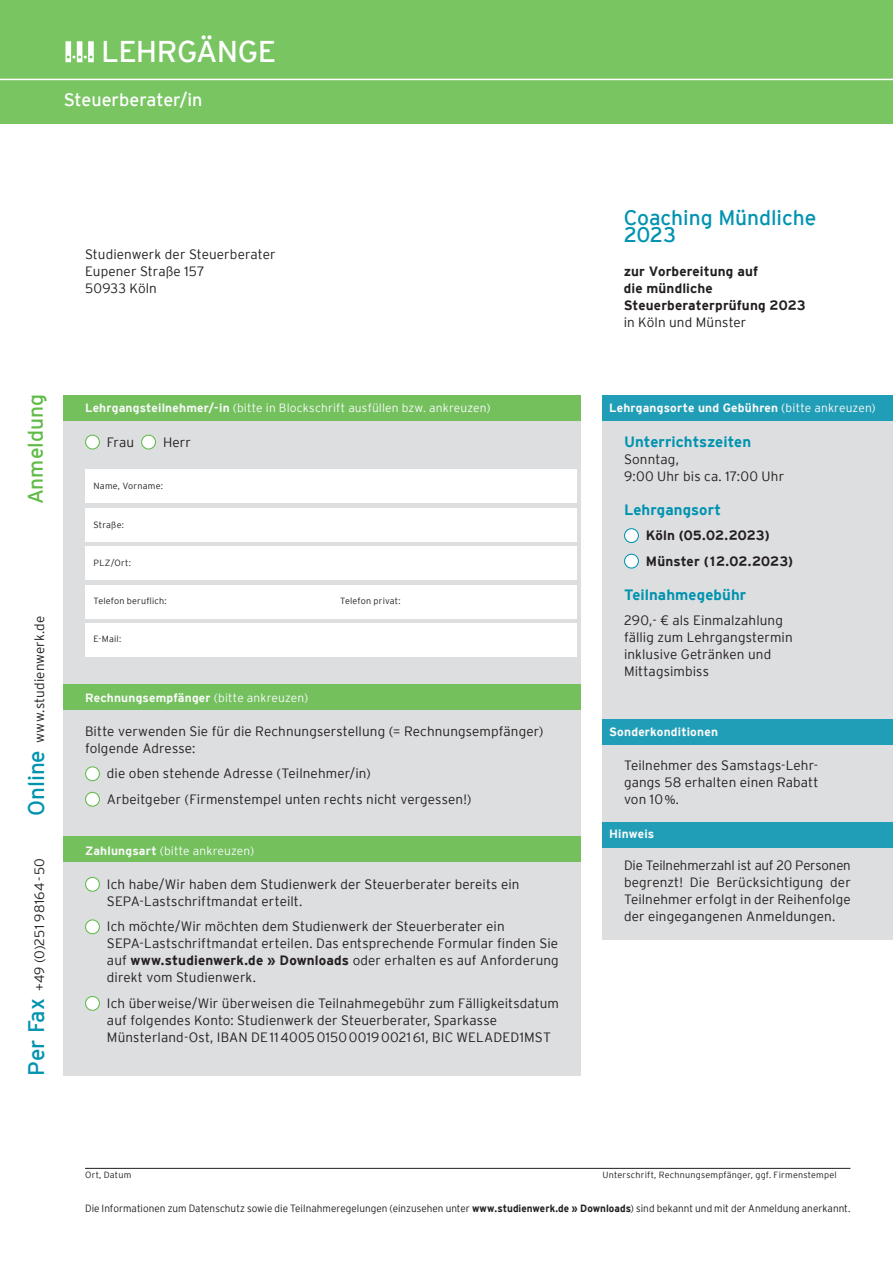
<style>
.page{position:relative;width:893px;height:1263px;background:#fff}
.page>*{position:absolute;margin:0;border:0;box-sizing:border-box;transform-origin:0 0}
.t1{font:30px "Interstate Plus";letter-spacing:-.025em;color:#fff}
.Copy_POS_9{font:21px/17px "Interstate Plus";letter-spacing:-.005em;color:#0093b0}
.t2{font:21px "Interstate Plus";color:#60bb46}
.t3{font:18px "Interstate Plus";letter-spacing:-.005em;color:#fff}
.Subline_türkis_10{font:700 15px "Interstate Plus";letter-spacing:.005em;color:#0093b0}
.Copy_POS_9-2{font:300 13.5px/17px "Interstate Plus";letter-spacing:.005em;color:#231f20}
.Copy_POS_9-3{font:700 13.5px/17px "Interstate Plus";letter-spacing:.01em;color:#231f20}
.Subline_Versalien_9p{font:300 13.5px "Interstate Plus";letter-spacing:.01em;color:#231f20}
.t4{font:700 12px "Interstate Plus";letter-spacing:.015em;color:#fff}
.t5{font:300 12px "Interstate Plus";letter-spacing:.01em;color:#fff}
.Copy_POS_9-4{font:300 10.5px "Interstate Plus";color:#231f20;scale:.95 1}
.Copy_POS_9-5{font:300 9px "Interstate Plus";letter-spacing:.025em;color:#231f20}
.s1{font-weight:400;font-size:22.5px;color:#0093b0}
.s2{font-weight:700}
.s3{font-weight:300}
.s4{font-family:"Myriad Pro";font-weight:400}
</style>
<div class="page">
<div style="left:64px;top:395px;width:517px;height:681px;background:#dddee0"></div>
<div style="left:64px;top:395px;width:517px;height:26px;background:#73c05d"></div>
<div style="left:64px;top:685px;width:517px;height:25px;background:#73c05d"></div>
<div style="left:86px;top:767px;width:13px;height:14px;background:#fff;border-radius:50%"></div>
<div style="left:85px;top:766px;width:15px;height:15px;border:1px solid #60bb46;border-radius:50%"></div>
<div style="left:86px;top:792px;width:13px;height:14px;background:#fff;border-radius:50%"></div>
<div style="left:85px;top:792px;width:15px;height:15px;border:1px solid #60bb46;border-radius:50%"></div>
<div style="left:64px;top:837px;width:517px;height:25px;background:#73c05d"></div>
<hr style="left:85px;top:1168px;width:765px;height:1px;background:#231f20">
<div style="left:86px;top:877px;width:13px;height:14px;background:#fff;border-radius:50%"></div>
<div style="left:85px;top:877px;width:15px;height:15px;border:1px solid #60bb46;border-radius:50%"></div>
<div style="left:86px;top:920px;width:13px;height:14px;background:#fff;border-radius:50%"></div>
<div style="left:85px;top:919px;width:15px;height:15px;border:1px solid #60bb46;border-radius:50%"></div>
<div style="left:86px;top:996px;width:13px;height:14px;background:#fff;border-radius:50%"></div>
<div style="left:85px;top:996px;width:15px;height:15px;border:1px solid #60bb46;border-radius:50%"></div>
<div style="left:86px;top:435px;width:13px;height:14px;background:#fff;border-radius:50%"></div>
<div style="left:85px;top:435px;width:15px;height:14px;border:1px solid #60bb46;border-radius:50%"></div>
<div style="left:142px;top:435px;width:13px;height:14px;background:#fff;border-radius:50%"></div>
<div style="left:141px;top:435px;width:15px;height:14px;border:1px solid #60bb46;border-radius:50%"></div>
<div style="left:85px;top:470px;width:492px;height:33px;background:#fff"></div>
<div style="left:85px;top:508px;width:492px;height:33px;background:#fff"></div>
<div style="left:85px;top:547px;width:492px;height:33px;background:#fff"></div>
<div style="left:85px;top:585px;width:492px;height:33px;background:#fff"></div>
<div style="left:85px;top:624px;width:492px;height:33px;background:#fff"></div>
<div style="left:0;top:0;width:893px;height:123px;background:#78c562"></div>
<hr style="left:0;top:79px;width:893px;height:1px;background:#fff">
<svg style="left:65px;top:41px;width:29px;height:21px"></svg>
<div style="left:603px;top:395px;width:290px;height:545px;background:#dddee0"></div>
<div style="left:603px;top:395px;width:290px;height:26px;background:#219eb7"></div>
<div style="left:625px;top:529px;width:13px;height:13px;background:#fff;border-radius:50%"></div>
<div style="left:624px;top:528px;width:15px;height:15px;border:1px solid #0093b0;border-radius:50%"></div>
<div style="left:625px;top:554px;width:13px;height:14px;background:#fff;border-radius:50%"></div>
<div style="left:624px;top:554px;width:15px;height:15px;border:1px solid #0093b0;border-radius:50%"></div>
<div style="left:603px;top:822px;width:290px;height:25px;background:#219eb7"></div>
<div style="left:603px;top:720px;width:290px;height:25px;background:#219eb7"></div>
<p class="t1" style="left:101px;top:35px;width:176px">LEHRGÄNGE</p>
<p class="t3" style="left:64px;top:90px;width:140px">Steuerberater/in</p>
<p class="Copy_POS_9-2" style="left:85px;top:246px;width:192px">Studienwerk der Steuerberater</p>
<p class="Copy_POS_9-2" style="left:85px;top:263px;width:121px">Eupener Straße 157</p>
<p class="Copy_POS_9-2" style="left:85px;top:280px;width:73px">50933 Köln</p>
<p class="t2" style="left:24px;top:504px;width:111px;rotate:-90deg">Anmeldung</p>
<p class="Subline_Versalien_9p" style="left:32px;top:816px;width:202px;rotate:-90deg"><span class="s1">Online</span> www.studienwerk.de</p>
<p class="Subline_Versalien_9p" style="left:32px;top:1076px;width:219px;rotate:-90deg"><span class="s1">Per Fax</span> +49 (0)251 98164-50</p>
<p class="t5" style="left:85px;top:401px;width:407px"><span class="s2">Lehrgangsteilnehmer/-in</span> (bitte in Blockschrift ausfüllen bzw. ankreuzen)</p>
<p class="Copy_POS_9-2" style="left:107px;top:433px;width:29px">Frau</p>
<p class="Copy_POS_9-2" style="left:163px;top:433px;width:30px">Herr</p>
<p class="Copy_POS_9-5" style="left:94px;top:481px;width:71px">Name, Vorname:</p>
<p class="Copy_POS_9-5" style="left:94px;top:519px;width:32px">Straße:</p>
<p class="Copy_POS_9-5" style="left:94px;top:558px;width:39px">PLZ/Ort:</p>
<p class="Copy_POS_9-5" style="left:94px;top:596px;width:75px">Telefon beruflich:</p>
<p class="Copy_POS_9-5" style="left:340px;top:596px;width:62px">Telefon privat:</p>
<p class="Copy_POS_9-5" style="left:94px;top:634px;width:29px">E-Mail:</p>
<p class="t4" style="left:85px;top:691px;width:225px">Rechnungsempfänger <span class="s3">(bitte ankreuzen)</span></p>
<p class="Copy_POS_9-2" style="left:85px;top:722px;width:460px">Bitte verwenden Sie für die Rechnungserstellung (= Rechnungsempfänger) folgende Adresse:</p>
<p class="Copy_POS_9-2" style="left:107px;top:765px;width:266px">die oben stehende Adresse (Teilnehmer/in)</p>
<p class="Copy_POS_9-2" style="left:107px;top:790px;width:366px">Arbeitgeber (Firmenstempel unten rechts nicht vergessen!)</p>
<p class="t5" style="left:85px;top:844px;width:171px"><span class="s2">Zahlungsart</span> (bitte ankreuzen)</p>
<p class="Copy_POS_9-2" style="left:107px;top:875px;width:414px">Ich habe/Wir haben dem Studienwerk der Steuerberater bereits ein<br>SEPA-Lastschriftmandat erteilt.</p>
<p class="Copy_POS_9-2" style="left:107px;top:918px;width:453px">Ich möchte/Wir möchten dem Studienwerk der Steuerberater ein SEPA-Lastschriftmandat erteilen. Das entsprechende Formular finden Sie auf <span class="s2">www.studienwerk.de » Downloads</span> oder erhalten es auf Anforderung direkt vom Studienwerk.</p>
<p class="Copy_POS_9-2" style="left:107px;top:994px;width:454px">Ich überweise/Wir überweisen die Teilnahmegebühr zum Fälligkeitsdatum auf folgendes Konto: Studienwerk der Steuerberater, Sparkasse<br>Münsterland-Ost, IBAN DE11400501500019002161, BIC WELADED1MST</p>
<p class="Copy_POS_9" style="left:624px;top:209px;width:194px">Coaching Mündliche<br>2023</p>
<p class="Copy_POS_9-3" style="left:624px;top:263px;width:184px">zur Vorbereitung auf<br>die mündliche<br>Steuerberaterprüfung 2023</p>
<p class="Copy_POS_9-2" style="left:624px;top:314px;width:124px">in Köln und Münster</p>
<p class="t4" style="left:609px;top:402px;width:268px">Lehrgangsorte und Gebühren <span class="s3">(bitte ankreuzen)</span></p>
<p class="Subline_türkis_10" style="left:624px;top:433px;width:129px">Unterrichtszeiten</p>
<p class="Copy_POS_9-2" style="left:624px;top:450px;width:56px">Sonntag,</p>
<p class="Copy_POS_9-2" style="left:624px;top:467px;width:162px">9:00 Uhr bis ca. 17:00 Uhr</p>
<p class="Subline_türkis_10" style="left:624px;top:501px;width:99px">Lehrgangsort</p>
<p class="Copy_POS_9-3" style="left:646px;top:527px;width:125px">Köln (05.02.2023)</p>
<p class="Copy_POS_9-3" style="left:646px;top:552px;width:149px">Münster (12.02.2023)</p>
<p class="Subline_türkis_10" style="left:624px;top:586px;width:124px">Teilnahmegebühr</p>
<p class="Copy_POS_9-2" style="left:624px;top:612px;width:170px">290,- ¤ als Einmalzahlung fällig zum Lehrgangstermin inklusive Getränken und<br>Mittagsimbiss</p>
<p class="t4" style="left:609px;top:725px;width:110px">Sonderkonditionen</p>
<p class="Copy_POS_9-2" style="left:624px;top:756px;width:196px;text-align:justify">Teilnehmer des Samstags-Lehr&shy;gangs 58 erhalten einen Rabatt von 10<span class="s4">%.</span></p>
<p class="t4" style="left:609px;top:827px;width:47px">Hinweis</p>
<p class="Copy_POS_9-2" style="left:624px;top:856px;width:228px;text-align:justify">Die Teilnehmerzahl ist auf 20 Personen begrenzt! Die Berücksichtigung der Teilnehmer erfolgt in der Reihenfolge der eingegangenen Anmeldungen.</p>
<p class="Copy_POS_9-5" style="left:85px;top:1170px;width:48px">Ort, Datum</p>
<p class="Copy_POS_9-5" style="left:603px;top:1170px;width:236px">Unterschrift, Rechnungsempfänger, ggf. Firmenstempel</p>
<p class="Copy_POS_9-4" style="left:85px;top:1202px;width:807px">Die Informationen zum Datenschutz sowie die Teilnahmeregelungen (einzusehen unter <span class="s2">www.studienwerk.de » Downloads</span>) sind bekannt und mit der Anmeldung anerkannt.</p>
</div>
